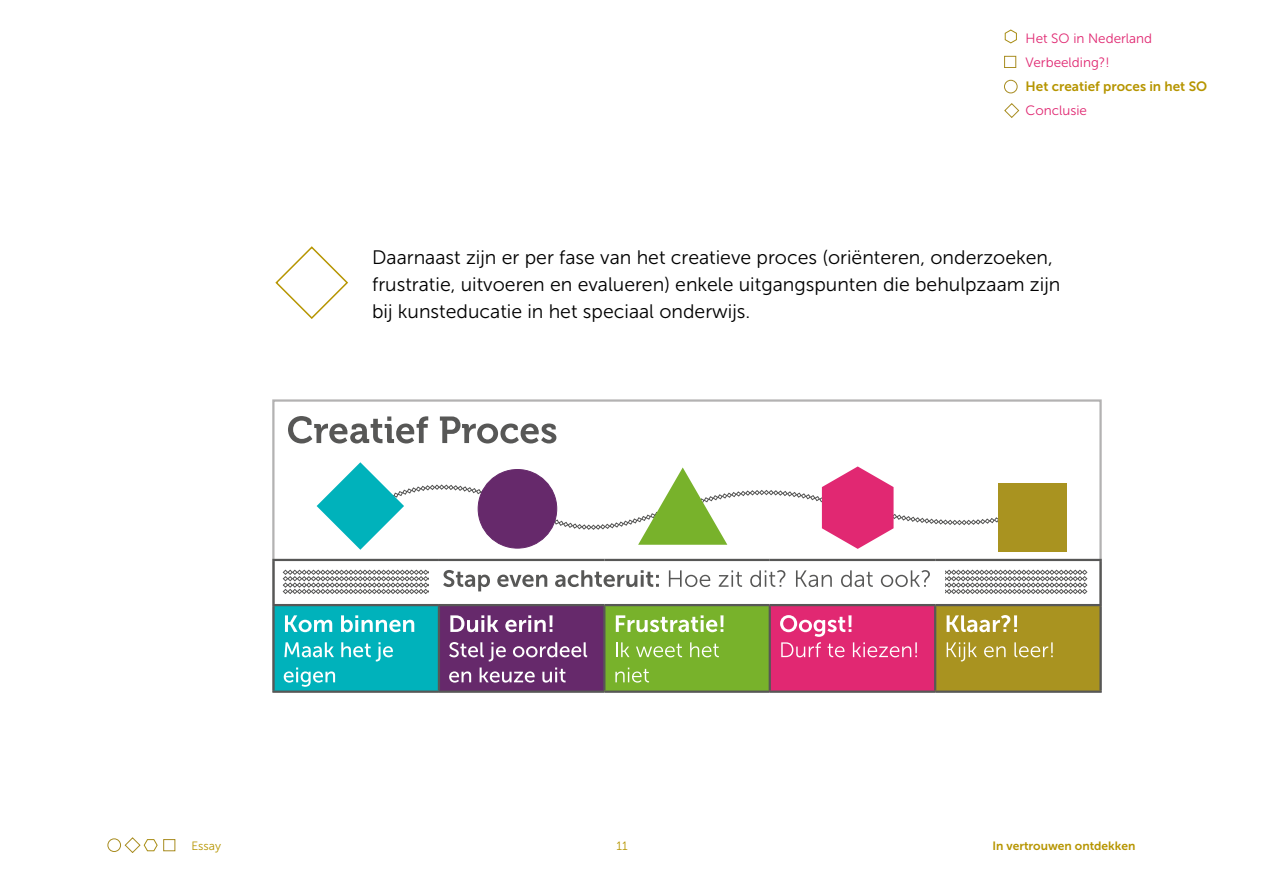
<style>
.page{position:relative;width:1263px;height:893px;background:#fff}
.page>*{position:absolute;margin:0;border:0;box-sizing:border-box;transform-origin:0 0}
.t1{font:19.5px/27px "Museo Sans 300";color:#000}
.t2{font:13.5px/24px "Museo Sans 300";color:#e02771}
.t3{font:13.5px "Museo Sans 700";color:#b69500}
.t4{font:12px "Museo Sans 700";color:#b69500}
.t5{font:12px "Museo Sans 300";color:#b69500}
</style>
<div class="page">
<div style="left:108px;top:838px;width:13px;height:14px;border:1px solid #a88c20;border-radius:50%"></div>
<svg style="left:124px;top:837px;width:51px;height:16px"></svg>
<div style="left:273px;top:605px;width:166px;height:87px;background:#00b2bb"></div>
<div style="left:439px;top:605px;width:165px;height:87px;background:#66296b"></div>
<div style="left:604px;top:605px;width:166px;height:87px;background:#78b22b"></div>
<div style="left:770px;top:605px;width:165px;height:87px;background:#e12872"></div>
<div style="left:935px;top:605px;width:165px;height:87px;background:#a99320"></div>
<hr style="left:272px;top:561px;width:3px;height:43px;background:#575756">
<hr style="left:272px;top:559px;width:167px;height:2px;background:#575756">
<hr style="left:439px;top:559px;width:165px;height:2px;background:#575756">
<hr style="left:604px;top:559px;width:166px;height:2px;background:#575756">
<hr style="left:770px;top:559px;width:165px;height:2px;background:#575756">
<hr style="left:935px;top:559px;width:167px;height:2px;background:#575756">
<hr style="left:1099px;top:561px;width:3px;height:43px;background:#575756">
<hr style="left:272px;top:606px;width:3px;height:84px;background:#575756">
<hr style="left:272px;top:604px;width:167px;height:2px;background:#575756">
<hr style="left:272px;top:690px;width:167px;height:3px;background:#575756">
<hr style="left:438px;top:606px;width:2px;height:84px;background:#575756">
<hr style="left:439px;top:604px;width:165px;height:2px;background:#575756">
<hr style="left:439px;top:690px;width:165px;height:3px;background:#575756">
<hr style="left:603px;top:606px;width:2px;height:84px;background:#575756">
<hr style="left:604px;top:604px;width:166px;height:2px;background:#575756">
<hr style="left:604px;top:690px;width:166px;height:3px;background:#575756">
<hr style="left:769px;top:606px;width:2px;height:84px;background:#575756">
<hr style="left:770px;top:604px;width:165px;height:2px;background:#575756">
<hr style="left:770px;top:690px;width:165px;height:3px;background:#575756">
<hr style="left:934px;top:606px;width:2px;height:84px;background:#575756">
<hr style="left:935px;top:604px;width:167px;height:2px;background:#575756">
<hr style="left:1099px;top:606px;width:3px;height:84px;background:#575756">
<hr style="left:935px;top:690px;width:167px;height:3px;background:#575756">
<svg style="left:283px;top:570px;width:804px;height:24px"></svg>
<svg style="left:285px;top:615px;width:47px;height:17px"></svg>
<svg style="left:341px;top:615px;width:73px;height:17px"></svg>
<svg style="left:284px;top:642px;width:50px;height:15px"></svg>
<svg style="left:341px;top:642px;width:52px;height:19px"></svg>
<svg style="left:284px;top:667px;width:51px;height:20px"></svg>
<svg style="left:450px;top:615px;width:49px;height:17px"></svg>
<svg style="left:505px;top:615px;width:47px;height:17px"></svg>
<svg style="left:449px;top:642px;width:57px;height:19px"></svg>
<svg style="left:513px;top:642px;width:74px;height:15px"></svg>
<svg style="left:449px;top:671px;width:22px;height:12px"></svg>
<svg style="left:480px;top:667px;width:55px;height:16px"></svg>
<svg style="left:542px;top:667px;width:24px;height:16px"></svg>
<svg style="left:616px;top:615px;width:107px;height:17px"></svg>
<svg style="left:616px;top:642px;width:13px;height:15px"></svg>
<svg style="left:636px;top:644px;width:46px;height:13px"></svg>
<svg style="left:690px;top:642px;width:29px;height:15px"></svg>
<svg style="left:615px;top:668px;width:34px;height:15px"></svg>
<svg style="left:780px;top:615px;width:137px;height:42px"></svg>
<svg style="left:947px;top:615px;width:70px;height:17px"></svg>
<svg style="left:947px;top:642px;width:30px;height:19px"></svg>
<svg style="left:984px;top:646px;width:21px;height:11px"></svg>
<svg style="left:1014px;top:642px;width:39px;height:15px"></svg>
<svg style="left:288px;top:416px;width:140px;height:27px"></svg>
<svg style="left:440px;top:416px;width:116px;height:27px"></svg>
<div style="left:998px;top:483px;width:69px;height:68px;background:#a99320"></div>
<svg style="left:317px;top:462px;width:681px;height:88px"></svg>
<svg style="left:275px;top:246px;width:73px;height:73px"></svg>
<svg style="left:1004px;top:103px;width:15px;height:15px"></svg>
<svg style="left:1004px;top:29px;width:13px;height:39px"></svg>
<div style="left:1004px;top:80px;width:13px;height:13px;border:1px solid #a88c20;border-radius:50%"></div>
<p class="t2" style="left:1025px;top:26px;width:128px">Het SO in Nederland<br>Verbeelding?!</p>
<p class="t3" style="left:1025px;top:79px;width:183px">Het creatief proces in het SO</p>
<p class="t2" style="left:1025px;top:98px;width:63px">Conclusie</p>
<p class="t1" style="left:372px;top:244px;width:690px">Daarnaast zijn er per fase van het creatieve proces (oriënteren, onderzoeken, frustratie, uitvoeren en evalueren) enkele uitgangspunten die behulpzaam zijn bij kunsteducatie in het speciaal onderwijs.</p>
<p class="t5" style="left:191px;top:839px;width:31px">Essay</p>
<p class="t5" style="left:617px;top:839px;width:13px">11</p>
<p class="t4" style="left:992px;top:839px;width:144px">In vertrouwen ontdekken</p>
</div>
